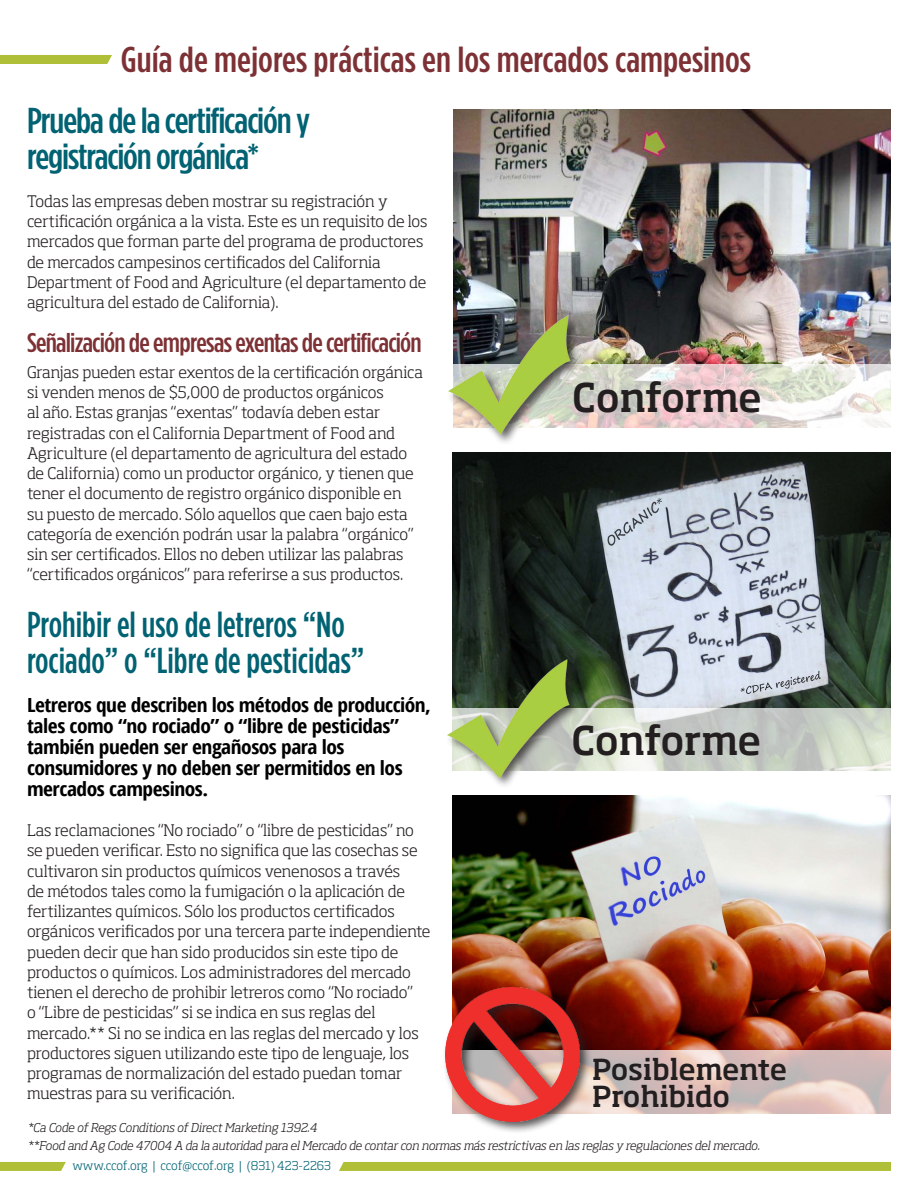
<style>
.page{position:relative;width:918px;height:1188px;background:#fff}
.page>*{position:absolute;margin:0;border:0;box-sizing:border-box;transform-origin:0 0}
.t1{font:500 39px "Soho Std";letter-spacing:-.01em;color:#231f20}
.t2{font:500 36px/36px "Gotham Condensed";letter-spacing:-.015em;color:#006272}
.t3{font:500 36px "Gotham Condensed";color:#7d3135;scale:1.1 1}
.t4{font:500 36px/36px "Gotham Condensed";letter-spacing:-.015em;color:#006272;scale:1.1 1}
.t5{font:500 28.5px/27px "Soho Std";color:#231f20}
.t6{font:500 27px "Gotham Condensed";letter-spacing:-.025em;color:#7d3135;scale:1.1 1}
.t7{font:700 condensed 19.5px/21px "Open Sans";letter-spacing:-.02em;color:#000;scale:1.1 1}
.t8{font:300 15.75px/20.2px "Soho Std";letter-spacing:-.005em;color:#231f20}
.t9{font:italic 300 12px "Soho Std";letter-spacing:-.01em;color:#231f20}
.t10{font:300 12px "Soho Std";letter-spacing:-.01em;color:#006272}
</style>
<div class="page">
<div style="left:0;top:1162px;width:67px;height:9px;background:#afbf37"></div>
<div style="left:337px;top:1162px;width:554px;height:9px;background:#afbf37"></div>
<svg style="left:337px;top:1162px;width:7px;height:9px"></svg>
<svg style="left:61px;top:1162px;width:6px;height:9px"></svg>
<div style="left:0;top:55px;width:132px;height:9px;background:#afbf37"></div>
<svg style="left:107px;top:55px;width:25px;height:9px"></svg>
<img style="left:454px;top:109px;width:437px;height:256px">
<svg style="left:587px;top:365px;width:304px;height:63px"></svg>
<img style="left:448px;top:307px;width:139px;height:136px">
<img style="left:453px;top:795px;width:438px;height:255px">
<svg style="left:592px;top:1050px;width:299px;height:64px"></svg>
<div style="left:442px;top:984px;width:150px;height:150px;background:#231f20;opacity:.75"></div>
<img style="left:445px;top:988px;width:134px;height:134px">
<img style="left:453px;top:452px;width:438px;height:256px">
<svg style="left:587px;top:708px;width:304px;height:63px"></svg>
<img style="left:447px;top:650px;width:140px;height:136px">
<p class="t3" style="left:121px;top:39px;width:574px">Guía de mejores prácticas en los mercados campesinos</p>
<p class="t4" style="left:27px;top:101px;width:259px">Prueba de la certificación y registración orgánica*</p>
<p class="t8" style="left:27px;top:191px;width:402px">Todas las empresas deben mostrar su registración y certificación orgánica a la vista. Este es un requisito de los mercados que forman parte del programa de productores de mercados campesinos certificados del California Department of Food and Agriculture (el departamento de agricultura del estado de California).</p>
<p class="t6" style="left:27px;top:328px;width:360px">Señalización de empresas exentas de certificación</p>
<p class="t8" style="left:27px;top:362px;width:397px">Granjas pueden estar exentos de la certificación orgánica si venden menos de $5,000 de productos orgánicos<br>al año. Estas granjas “exentas” todavía deben estar registradas con el California Department of Food and Agriculture (el departamento de agricultura del estado de California) como un productor orgánico, y tienen que tener el documento de registro orgánico disponible en<br>su puesto de mercado. Sólo aquellos que caen bajo esta categoría de exención podrán usar la palabra “orgánico” sin ser certificados. Ellos no deben utilizar las palabras “certificados orgánicos” para referirse a sus productos.</p>
<p class="t2" style="left:27px;top:605px;width:339px">Prohibir el uso de letreros “No rociado” o “Libre de pesticidas”</p>
<p class="t7" style="left:27px;top:694px;width:369px">Letreros que describen los métodos de producción, tales como “no rociado” o “libre de pesticidas” también pueden ser engañosos para los consumidores y no deben ser permitidos en los mercados campesinos.</p>
<p class="t8" style="left:27px;top:820px;width:405px">Las reclamaciones “No rociado” o “libre de pesticidas” no se pueden verificar. Esto no significa que las cosechas se cultivaron sin productos químicos venenosos a través<br>de métodos tales como la fumigación o la aplicación de fertilizantes químicos. Sólo los productos certificados orgánicos verificados por una tercera parte independiente pueden decir que han sido producidos sin este tipo de productos o químicos. Los administradores del mercado tienen el derecho de prohibir letreros como “No rociado”<br>o “Libre de pesticidas” si se indica en sus reglas del mercado.** Si no se indica en las reglas del mercado y los productores siguen utilizando este tipo de lenguaje, los programas de normalización del estado puedan tomar muestras para su verificación.</p>
<p class="t1" style="left:572px;top:372px;width:191px">Conforme</p>
<p class="t1" style="left:572px;top:716px;width:191px">Conforme</p>
<p class="t5" style="left:592px;top:1055px;width:197px">Posiblemente<br>Prohibido</p>
<p class="t9" style="left:27px;top:1120px;width:292px">*Ca Code of Regs Conditions of Direct Marketing 1392.4</p>
<p class="t9" style="left:27px;top:1138px;width:734px">**Food and Ag Code 47004 A da la autoridad para el Mercado de contar con normas más restrictivas en las reglas y regulaciones del mercado.</p>
<p class="t10" style="left:72px;top:1158px;width:260px">www.ccof.org | ccof@ccof.org | (831) 423-2263</p>
</div>
